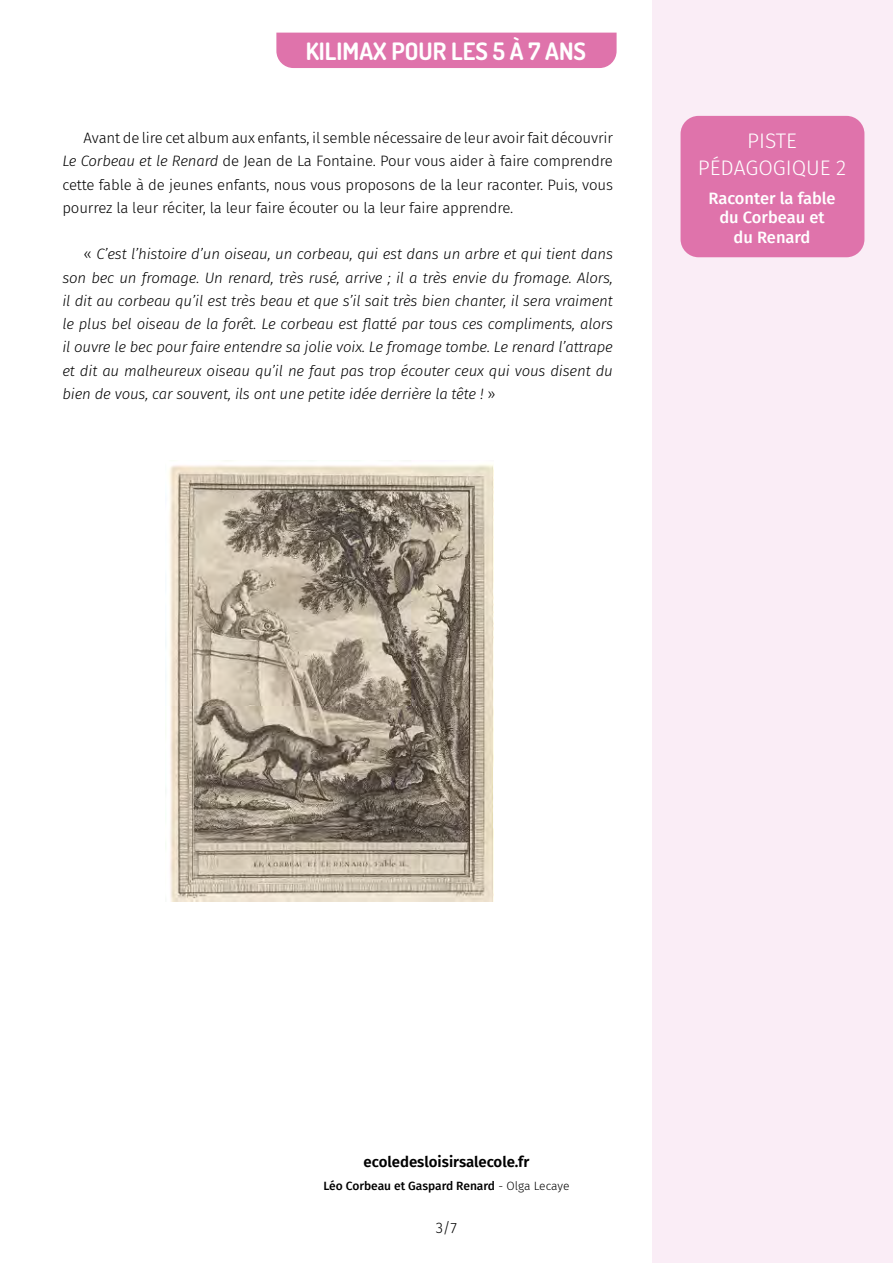
<style>
.page{position:relative;width:893px;height:1263px;background:#fff}
.page>*{position:absolute;margin:0;border:0;box-sizing:border-box;transform-origin:0 0}
.t1{font:700 24px "Dosis";color:#fff}
.t2{font:300 21px/27px "Fira Sans";color:#fff;text-align:center}
.t3{font:500 16.5px/19.8px "Fira Sans";color:#fff;text-align:center}
.t4{font:italic 300 15px/23.2px "Fira Sans";letter-spacing:-.01em;color:#000;text-align:justify}
.t5{font:300 15px/23.2px "Fira Sans";letter-spacing:-.01em;color:#000;text-align:justify}
.t6{font:600 15px "Fira Sans";color:#000}
.t7{font:500 12px "Fira Sans";color:#000}
.s1{font-style:italic}
.s2{font-style:normal}
.s3{font-weight:300}
</style>
<div class="page">
<div style="left:652px;top:0;width:241px;height:1263px;background:#faedf6"></div>
<div style="left:276px;top:33px;width:341px;height:35px;background:#df73ab"></div>
<div style="left:680px;top:116px;width:184px;height:141px;background:#df73ab;border-radius:18px"></div>
<img style="left:169px;top:464px;width:324px;height:437px">
<h1 class="t1" style="left:306px;top:35px;width:282px">KILIMAX POUR LES 5 À 7 ANS</h1>
<p class="t5" style="left:62px;top:126px;width:552px;text-indent:21px">Avant de lire cet album aux enfants, il semble nécessaire de leur avoir fait découvrir <span class="s1">Le Corbeau et le Renard</span> de Jean de La Fontaine. Pour vous aider à faire comprendre cette fable à de jeunes enfants, nous vous proposons de la leur raconter. Puis, vous pourrez la leur réciter, la leur faire écouter ou la leur faire apprendre.</p>
<p class="t4" style="left:62px;top:242px;width:552px;text-indent:21px"><span class="s2">«</span> C’est l’histoire d’un oiseau, un corbeau, qui est dans un arbre et qui tient dans son bec un fromage. Un renard, très rusé, arrive ; il a très envie du fromage. Alors, il dit au corbeau qu’il est très beau et que s’il sait très bien chanter, il sera vraiment le plus bel oiseau de la forêt. Le corbeau est flatté par tous ces compliments, alors il ouvre le bec pour faire entendre sa jolie voix. Le fromage tombe. Le renard l’attrape et dit au malheureux oiseau qu’il ne faut pas trop écouter ceux qui vous disent du bien de vous, car souvent, ils ont une petite idée derrière la tête ! <span class="s2">»</span></p>
<h2 class="t2" style="left:698px;top:127px;width:150px">PISTE<br>PÉDAGOGIQUE 2</h2>
<p class="t3" style="left:708px;top:187px;width:129px">Raconter la fable du Corbeau et du Renard</p>
<p class="t6" style="left:364px;top:1149px;width:167px">ecoledesloisirsalecole.fr</p>
<p class="t7" style="left:323px;top:1176px;width:248px">Léo Corbeau et Gaspard Renard <span class="s3">- Olga Lecaye</span></p>
<p class="t5" style="left:436px;top:1216px;width:23px">3/7</p>
</div>
